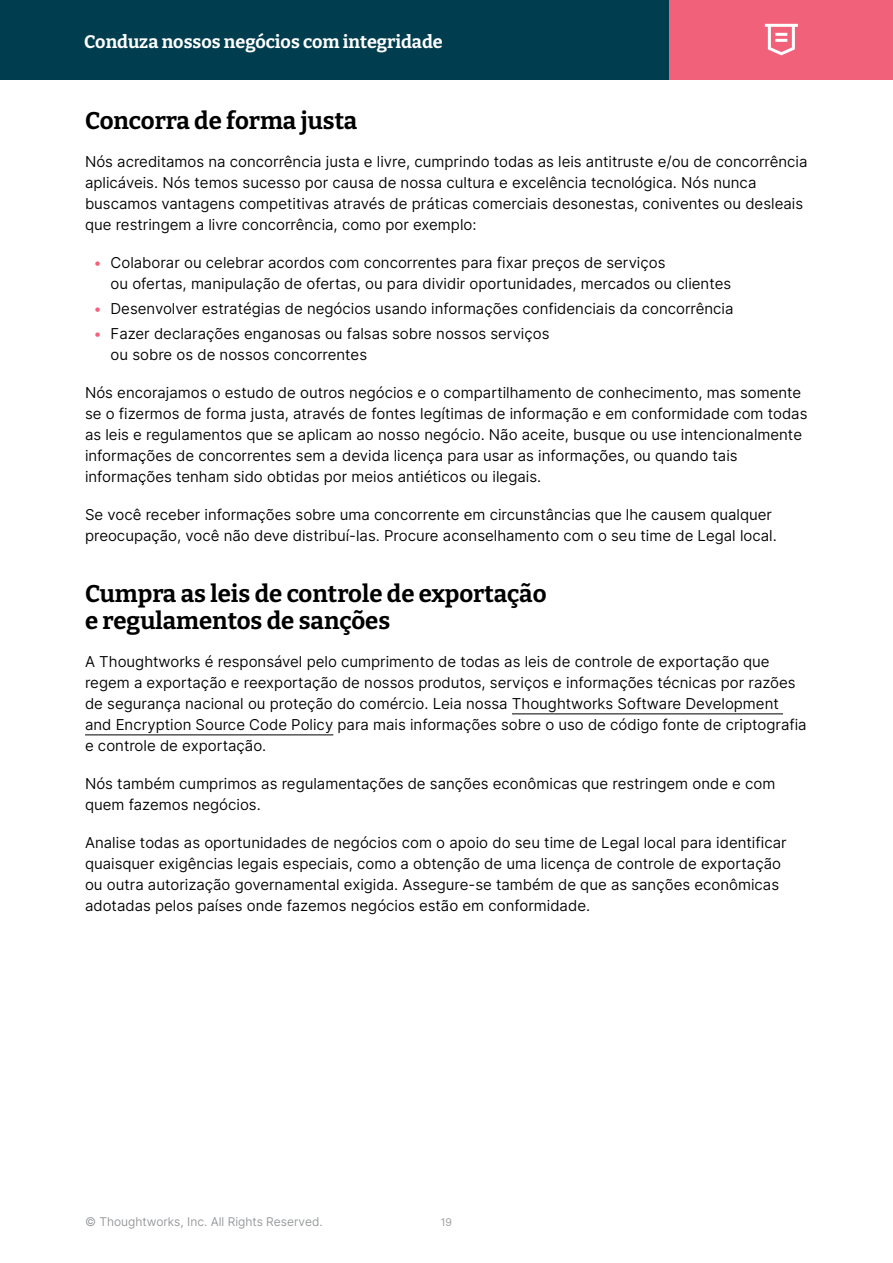
<style>
.page{position:relative;width:893px;height:1263px;background:#fff}
.page>*{position:absolute;margin:0;border:0;box-sizing:border-box;transform-origin:0 0}
.H3_TW{font:700 24px/27px "Bitter";color:#000}
.t1{font:700 18px "Bitter";color:#fff}
.Paragraph_TW{font:15px/21px "Inter V";color:#000}
.t2{font:12px "Inter V";color:#939598}
.t3{font:10.5px "Inter V";color:#939598}
.s1{color:#f2617a}
</style>
<div class="page">
<div style="left:0;top:0;width:893px;height:79px;background:#003d4f"></div>
<hr style="left:512px;top:713px;width:271px;height:1px;background:#000">
<hr style="left:85px;top:734px;width:248px;height:1px;background:#000">
<div style="left:670px;top:0;width:223px;height:79px;background:#f2617a"></div>
<svg style="left:765px;top:24px;width:33px;height:31px"></svg>
<p class="t1" style="left:84px;top:30px;width:360px">Conduza nossos negócios com integridade</p>
<h3 class="H3_TW" style="left:85px;top:106px;width:274px">Concorra de forma justa</h3>
<p class="Paragraph_TW" style="left:85px;top:150px;width:724px">Nós acreditamos na concorrência justa e livre, cumprindo todas as leis antitruste e/ou de concorrência aplicáveis. Nós temos sucesso por causa de nossa cultura e excelência tecnológica. Nós nunca buscamos vantagens competitivas através de práticas comerciais desonestas, coniventes ou desleais que restringem a livre concorrência, como por exemplo:</p>
<p class="Paragraph_TW" style="left:111px;top:251px;width:622px;text-indent:-17px"><span class="s1">•</span> Colaborar ou celebrar acordos com concorrentes para fixar preços de serviços<br>ou ofertas, manipulação de ofertas, ou para dividir oportunidades, mercados ou clientes</p>
<p class="Paragraph_TW" style="left:94px;top:298px;width:641px"><span class="s1">•</span> Desenvolver estratégias de negócios usando informações confidenciais da concorrência</p>
<p class="Paragraph_TW" style="left:111px;top:323px;width:440px;text-indent:-17px"><span class="s1">•</span> Fazer declarações enganosas ou falsas sobre nossos serviços ou sobre os de nossos concorrentes</p>
<p class="Paragraph_TW" style="left:85px;top:382px;width:724px">Nós encorajamos o estudo de outros negócios e o compartilhamento de conhecimento, mas somente se o fizermos de forma justa, através de fontes legítimas de informação e em conformidade com todas as leis e regulamentos que se aplicam ao nosso negócio. Não aceite, busque ou use intencionalmente informações de concorrentes sem a devida licença para usar as informações, ou quando tais informações tenham sido obtidas por meios antiéticos ou ilegais.</p>
<p class="Paragraph_TW" style="left:85px;top:504px;width:693px">Se você receber informações sobre uma concorrente em circunstâncias que lhe causem qualquer preocupação, você não deve distribuí-las. Procure aconselhamento com o seu time de Legal local.</p>
<h3 class="H3_TW" style="left:85px;top:580px;width:463px">Cumpra as leis de controle de exportação e regulamentos de sanções</h3>
<p class="Paragraph_TW" style="left:85px;top:651px;width:723px">A Thoughtworks é responsável pelo cumprimento de todas as leis de controle de exportação que regem a exportação e reexportação de nossos produtos, serviços e informações técnicas por razões de segurança nacional ou proteção do comércio. Leia nossa Thoughtworks Software Development and Encryption Source Code Policy para mais informações sobre o uso de código fonte de criptografia e controle de exportação.</p>
<p class="Paragraph_TW" style="left:85px;top:773px;width:692px">Nós também cumprimos as regulamentações de sanções econômicas que restringem onde e com quem fazemos negócios.</p>
<p class="Paragraph_TW" style="left:85px;top:832px;width:703px">Analise todas as oportunidades de negócios com o apoio do seu time de Legal local para identificar quaisquer exigências legais especiais, como a obtenção de uma licença de controle de exportação ou outra autorização governamental exigida. Assegure-se também de que as sanções econômicas adotadas pelos países onde fazemos negócios estão em conformidade.</p>
<p class="t2" style="left:85px;top:1213px;width:239px">© Thoughtworks, Inc. All Rights Reserved.</p>
<p class="t3" style="left:441px;top:1214px;width:13px">19</p>
</div>
